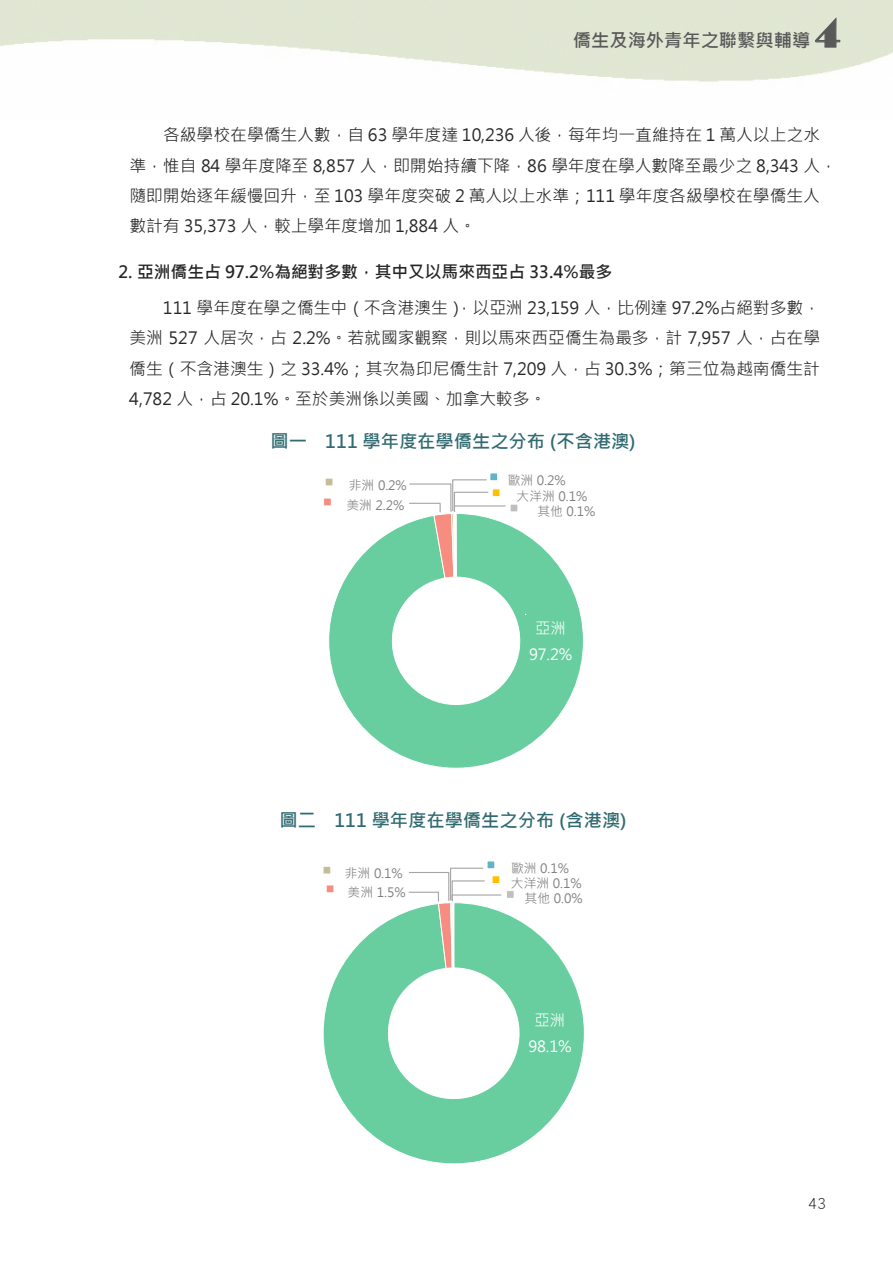
<style>
.page{position:relative;width:893px;height:1263px;background:#fff}
.page>*{position:absolute;margin:0;border:0;box-sizing:border-box;transform-origin:0 0}
.t1{font:700 18.3px "Microsoft Jheng Hei";color:#316b71}
.t2{font:700 18.3px "Microsoft Jheng Hei";color:#595959}
.t3{font:16.8px/30.5px "Microsoft Jheng Hei";color:#262626}
.t4{font:16.5px "DF Hei Std W3";color:#231f20}
.t5{font:15.3px/26.4px "Microsoft Jheng Hei";letter-spacing:-.005em;color:#fff;text-align:center}
.t6{font:12.75px "Microsoft Jheng Hei";color:#7f7f7f}
.s1{font-family:"Broadway";font-weight:400;font-size:39.45px}
.s2{font-weight:700}
</style>
<div class="page">
<svg style="left:814px;top:16px;width:27px;height:32px"></svg>
<svg style="left:329px;top:523px;width:254px;height:245px;fill:#68cea0"></svg>
<div style="left:324px;top:498px;width:7px;height:8px;background:#f78c81"></div>
<div style="left:323px;top:498px;width:8px;height:8px;border:1px solid #fff"></div>
<div style="left:325px;top:478px;width:8px;height:8px;background:#c4bd97"></div>
<div style="left:325px;top:478px;width:8px;height:8px;border:1px solid #fff"></div>
<div style="left:490px;top:473px;width:8px;height:8px;background:#62b3c6"></div>
<div style="left:490px;top:473px;width:8px;height:8px;border:1px solid #fff"></div>
<div style="left:510px;top:504px;width:8px;height:8px;background:#bfbfbf"></div>
<div style="left:510px;top:504px;width:8px;height:8px;border:1px solid #fff"></div>
<svg style="left:408px;top:478px;width:99px;height:100px"></svg>
<svg style="left:323px;top:911px;width:261px;height:253px;fill:#68cea0"></svg>
<div style="left:326px;top:885px;width:8px;height:8px;background:#f78c81"></div>
<div style="left:326px;top:885px;width:8px;height:8px;border:1px solid #fff"></div>
<div style="left:323px;top:866px;width:8px;height:8px;background:#c4bd97"></div>
<div style="left:323px;top:866px;width:8px;height:8px;border:1px solid #fff"></div>
<div style="left:487px;top:861px;width:8px;height:8px;background:#62b3c6"></div>
<div style="left:487px;top:861px;width:8px;height:8px;border:1px solid #fff"></div>
<div style="left:506px;top:890px;width:8px;height:8px;background:#bfbfbf"></div>
<div style="left:506px;top:890px;width:8px;height:8px;border:1px solid #fff"></div>
<svg style="left:408px;top:867px;width:94px;height:102px"></svg>
<p class="t2" style="left:573px;top:29px;width:269px">僑生及海外青年之聯繫與輔導 <span class="s1">4</span></p>
<p class="t3" style="left:129px;top:120px;width:709px;text-indent:34px">各級學校在學僑生人數，自 63 學年度達 10,236 人後，每年均一直維持在 1 萬人以上之水準，惟自 84 學年度降至 8,857 人，即開始持續下降，86 學年度在學人數降至最少之 8,343 人，隨即開始逐年緩慢回升，至 103 學年度突破 2 萬人以上水準；111 學年度各級學校在學僑生人數計有 35,373 人，較上學年度增加 1,884 人。</p>
<p class="t3" style="left:163px;top:254px;width:659px;line-height:35.8px;text-indent:-45px"><span class="s2">2. 亞洲僑生占 97.2%為絕對多數，其中又以馬來西亞占 33.4%最多<br></span>111 學年度在學之僑生中（不含港澳生），以亞洲 23,159 人，比例達 97.2%占絕對多數，</p>
<p class="t3" style="left:129px;top:323px;width:692px;text-align:justify">美洲 527 人居次，占 2.2%。若就國家觀察，則以馬來西亞僑生為最多，計 7,957 人，占在學僑生（不含港澳生）之 33.4%；其次為印尼僑生計 7,209 人，占 30.3%；第三位為越南僑生計4,782 人，占 20.1%。至於美洲係以美國、加拿大較多。</p>
<p class="t1" style="left:270px;top:429px;width:367px">圖一 111 學年度在學僑生之分布 (不含港澳)</p>
<p class="t6" style="left:349px;top:477px;width:59px">非洲 0.2%</p>
<p class="t6" style="left:508px;top:472px;width:59px">歐洲 0.2%</p>
<p class="t6" style="left:517px;top:488px;width:72px">大洋洲 0.1%</p>
<p class="t6" style="left:537px;top:503px;width:59px">其他 0.1%</p>
<p class="t6" style="left:346px;top:497px;width:60px">美洲 2.2%</p>
<p class="t5" style="left:529px;top:615px;width:45px">亞洲<br>97.2%</p>
<p class="t1" style="left:280px;top:808px;width:348px">圖二 111 學年度在學僑生之分布 (含港澳)</p>
<p class="t6" style="left:345px;top:866px;width:59px">非洲 0.1%</p>
<p class="t6" style="left:511px;top:860px;width:59px">歐洲 0.1%</p>
<p class="t6" style="left:511px;top:875px;width:72px">大洋洲 0.1%</p>
<p class="t6" style="left:525px;top:890px;width:59px">其他 0.0%</p>
<p class="t6" style="left:348px;top:884px;width:59px">美洲 1.5%</p>
<p class="t5" style="left:528px;top:1007px;width:45px">亞洲<br>98.1%</p>
<p class="t4" style="left:808px;top:1194px;width:20px">43</p>
</div>
